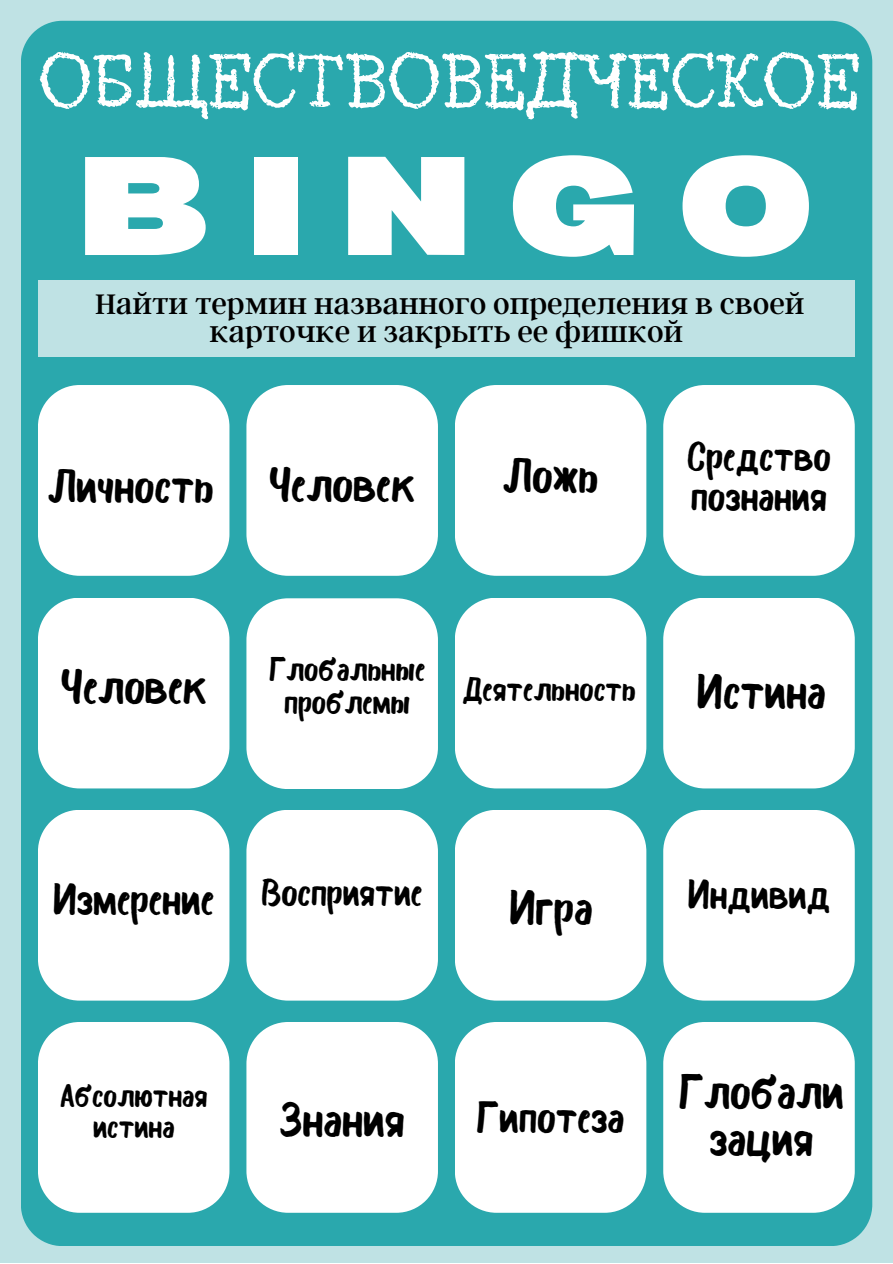
<style>
.page{position:relative;width:893px;height:1264px;background:#fff}
.page>*{position:absolute;margin:0;border:0;box-sizing:border-box;transform-origin:0 0}
.t1{font:900 expanded 137.1px "Bernoru";letter-spacing:.25em;color:#fff}
.t2{font:64.8px "Berton";color:#fff}
.t3{font:48px/47.2px "Bosk";color:#000;text-align:center}
.t4{font:46.5px "Bosk";color:#000}
.t5{font:43.5px "Bosk";color:#000}
.t6{font:40.5px "Bosk";color:#000}
.t7{font:37.5px "Bosk";color:#000}
.t8{font:33px "Bosk";color:#000}
.t9{font:31.5px/28px "Argent CF";color:#000;text-align:center}
.t10{font:31.5px "Bosk";color:#000}
</style>
<div class="page">
<div style="left:0;top:0;width:892px;height:1262px;background:#bfe2e4"></div>
<div style="left:21px;top:21px;width:851px;height:1225px;background:#2aa8ad"></div>
<div style="left:246px;top:385px;width:192px;height:191px;background:#fff"></div>
<div style="left:38px;top:385px;width:191px;height:191px;background:#fff"></div>
<div style="left:455px;top:385px;width:191px;height:191px;background:#fff"></div>
<div style="left:663px;top:385px;width:191px;height:191px;background:#fff"></div>
<div style="left:246px;top:598px;width:192px;height:191px;background:#fff"></div>
<div style="left:38px;top:597px;width:191px;height:191px;background:#fff"></div>
<div style="left:455px;top:597px;width:191px;height:191px;background:#fff"></div>
<div style="left:663px;top:597px;width:191px;height:191px;background:#fff"></div>
<div style="left:246px;top:809px;width:192px;height:191px;background:#fff"></div>
<div style="left:38px;top:809px;width:191px;height:191px;background:#fff"></div>
<div style="left:455px;top:809px;width:191px;height:191px;background:#fff"></div>
<div style="left:663px;top:809px;width:191px;height:191px;background:#fff"></div>
<div style="left:246px;top:1021px;width:192px;height:191px;background:#fff"></div>
<div style="left:38px;top:1021px;width:191px;height:191px;background:#fff"></div>
<div style="left:455px;top:1021px;width:191px;height:191px;background:#fff"></div>
<div style="left:663px;top:1021px;width:191px;height:191px;background:#fff"></div>
<div style="left:38px;top:280px;width:816px;height:77px;background:#bfe2e4"></div>
<p class="t2" style="left:39px;top:49px;width:823px">ОБЩЕСТВОВЕДЧЕСКОЕ</p>
<p class="t1" style="left:77px;top:128px;width:740px">BINGO</p>
<p class="t9" style="left:95px;top:288px;width:710px">Найти термин названного определения в своей карточке и закрыть ее фишкой</p>
<p class="t4" style="left:48px;top:467px;width:167px">Личность</p>
<p class="t3" style="left:269px;top:467px;width:148px">Человек</p>
<p class="t3" style="left:502px;top:457px;width:97px">Ложь</p>
<p class="t6" style="left:687px;top:441px;width:145px">Средство</p>
<p class="t6" style="left:690px;top:480px;width:137px">познания</p>
<p class="t3" style="left:61px;top:668px;width:148px">Человек</p>
<p class="t8" style="left:269px;top:656px;width:158px">Глобальные</p>
<p class="t8" style="left:284px;top:689px;width:127px">проблемы</p>
<p class="t8" style="left:462px;top:676px;width:175px">Деятельность</p>
<p class="t3" style="left:697px;top:673px;width:130px">Истина</p>
<p class="t7" style="left:261px;top:878px;width:162px">Восприятие</p>
<p class="t5" style="left:53px;top:882px;width:163px">Измерение</p>
<p class="t6" style="left:687px;top:878px;width:144px">Индивид</p>
<p class="t3" style="left:509px;top:889px;width:85px">Игра</p>
<p class="t10" style="left:60px;top:1083px;width:149px">Абсолютная</p>
<p class="t10" style="left:93px;top:1114px;width:83px">истина</p>
<p class="t3" style="left:279px;top:1101px;width:127px">Знания</p>
<p class="t5" style="left:476px;top:1100px;width:149px">Гипотеза</p>
<p class="t3" style="left:678px;top:1073px;width:167px">Глобали зация</p>
</div>
